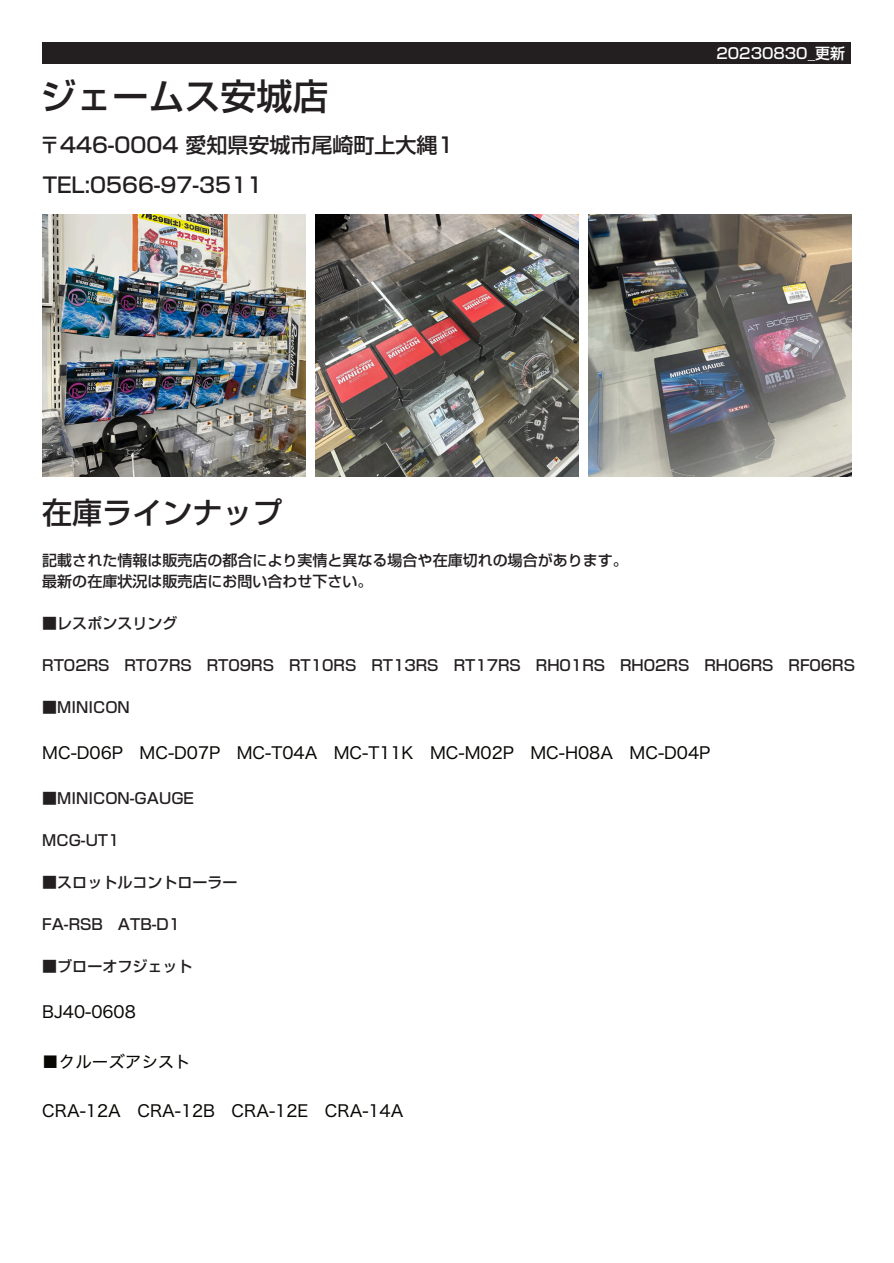
<style>
.page{position:relative;width:894px;height:1263px;background:#fff}
.page>*{position:absolute;margin:0;border:0;box-sizing:border-box;transform-origin:0 0}
.t1{font:500 36px "Shin Go Pro";color:#231f20}
.t2{font:500 30px "Shin Go Pro";color:#231f20}
.t3{font:500 21px/39.9px "Shin Go Pro";color:#231f20}
.t4{font:16.5px "Hiragino Sans W4";color:#080704}
.t5{font:500 15px/21px "Shin Go Pro";color:#231f20}
.t6{font:500 15px "Shin Go Pro";color:#fff}
</style>
<div class="page">
<div style="left:43px;top:43px;width:807px;height:21px;background:#231f20"></div>
<img style="left:315px;top:214px;width:263px;height:263px">
<img style="left:43px;top:214px;width:262px;height:263px">
<img style="left:588px;top:214px;width:262px;height:263px">
<h1 class="t1" style="left:40px;top:79px;width:290px">ジェームス安城店</h1>
<h3 class="t3" style="left:39px;top:125px;width:416px">〒446-0004 愛知県安城市尾崎町上大縄1<br>TEL:0566-97-3511</h3>
<p class="t6" style="left:716px;top:46px;width:130px">20230830_更新</p>
<h2 class="t2" style="left:42px;top:498px;width:241px">在庫ラインナップ</h2>
<p class="t5" style="left:42px;top:550px;width:587px">記載された情報は販売店の都合により実情と異なる場合や在庫切れの場合があります。最新の在庫状況は販売店にお問い合わせ下さい。</p>
<p class="t5" style="left:42px;top:613px;width:136px">■レスポンスリング</p>
<p class="t5" style="left:42px;top:655px;width:814px">RT02RS RT07RS RT09RS RT10RS RT13RS RT17RS RH01RS RH02RS RH06RS RF06RS</p>
<p class="t5" style="left:42px;top:697px;width:89px">■MINICON</p>
<p class="t4" style="left:42px;top:744px;width:669px">MC-D06P MC-D07P MC-T04A MC-T11K MC-M02P MC-H08A MC-D04P</p>
<p class="t5" style="left:42px;top:788px;width:153px">■MINICON-GAUGE</p>
<p class="t5" style="left:42px;top:830px;width:79px">MCG-UT1</p>
<p class="t5" style="left:42px;top:872px;width:196px">■スロットルコントローラー</p>
<p class="t5" style="left:42px;top:914px;width:139px">FA-RSB ATB-D1</p>
<p class="t5" style="left:42px;top:956px;width:151px">■ブローオフジェット</p>
<p class="t4" style="left:42px;top:1004px;width:95px">BJ40-0608</p>
<p class="t4" style="left:42px;top:1053px;width:150px">■クルーズアシスト</p>
<p class="t4" style="left:42px;top:1103px;width:362px">CRA-12A CRA-12B CRA-12E CRA-14A</p>
</div>
